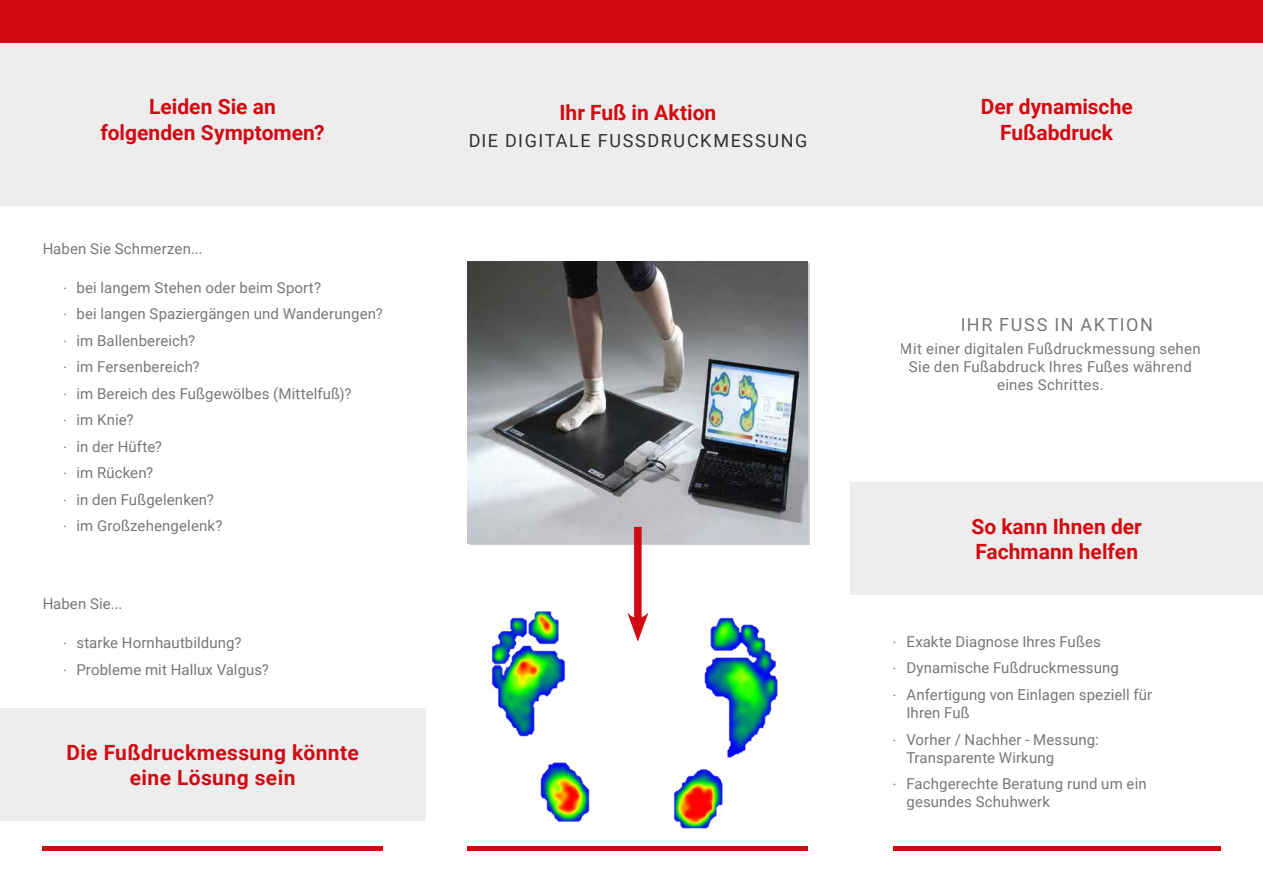
<style>
.page{position:relative;width:1263px;height:893px;background:#fff}
.page>*{position:absolute;margin:0;border:0;box-sizing:border-box;transform-origin:0 0}
.t1{font:700 21px/25.2px "Roboto";letter-spacing:.005em;color:#d20a11;text-align:center}
.t2{font:18px "Roboto";letter-spacing:.09em;color:#000}
.t3{font:15px/26.5px "Roboto";letter-spacing:.01em;color:#000}
</style>
<div class="page">
<div style="left:425px;top:43px;width:425px;height:162px;background:#ededed"></div>
<div style="left:850px;top:33px;width:413px;height:172px;background:#ededed"></div>
<div style="left:850px;top:483px;width:413px;height:112px;background:#ededed"></div>
<div style="left:0;top:33px;width:425px;height:172px;background:#ededed"></div>
<div style="left:0;top:708px;width:425px;height:113px;background:#ededed"></div>
<img style="left:468px;top:262px;width:340px;height:282px">
<div style="left:634px;top:527px;width:8px;height:98px;background:#d20a11"></div>
<img style="left:492px;top:595px;width:286px;height:234px">
<div style="left:0;top:0;width:1263px;height:43px;background:#d20a11"></div>
<hr style="left:43px;top:846px;width:340px;height:4px;background:#d20a11">
<hr style="left:468px;top:846px;width:340px;height:4px;background:#d20a11">
<hr style="left:893px;top:846px;width:327px;height:4px;background:#d20a11">
<h1 class="t1" style="left:100px;top:94px;width:226px">Leiden Sie an folgenden Symptomen?</h1>
<p class="t3" style="left:43px;top:234px;width:162px">Haben Sie Schmerzen...</p>
<p class="t3" style="left:64px;top:274px;width:321px">‧ bei langem Stehen oder beim Sport?<br>‧ bei langen Spaziergängen und Wanderungen? ‧ im Ballenbereich?<br>‧ im Fersenbereich?<br>‧ im Bereich des Fußgewölbes (Mittelfuß)?<br>‧ im Knie?<br>‧ in der Hüfte?<br>‧ im Rücken?<br>‧ in den Fußgelenken?<br>‧ im Großzehengelenk?</p>
<h1 class="t1" style="left:559px;top:99px;width:159px">Ihr Fuß in Aktion</h1>
<h1 class="t1" style="left:981px;top:94px;width:153px">Der dynamische<br>Fußabdruck</h1>
<p class="t2" style="left:468px;top:128px;width:341px">DIE DIGITALE FUSSDRUCKMESSUNG</p>
<p class="t2" style="left:960px;top:312px;width:194px">IHR FUSS IN AKTION</p>
<p class="t3" style="left:900px;top:339px;width:302px;line-height:18px;text-align:center">Mit einer digitalen Fußdruckmessung sehen<br>Sie den Fußabdruck Ihres Fußes während eines Schrittes.</p>
<h1 class="t1" style="left:971px;top:513px;width:172px;text-align:left">So kann Ihnen der<br>Fachmann helfen</h1>
<p class="t3" style="left:42px;top:590px;width:82px">Haben Sie...</p>
<p class="t3" style="left:64px;top:629px;width:207px">‧ starke Hornhautbildung?<br>‧ Probleme mit Hallux Valgus?</p>
<p class="t3" style="left:893px;top:628px;width:261px">‧ Exakte Diagnose Ihres Fußes<br>‧ Dynamische Fußdruckmessung<br>‧ Anfertigung von Einlagen speziell für</p>
<p class="t3" style="left:893px;top:699px;width:207px;text-indent:13px">Ihren Fuß<br>‧ Vorher / Nachher - Messung:</p>
<p class="t3" style="left:893px;top:743px;width:255px;text-indent:13px">Transparente Wirkung<br>‧ Fachgerechte Beratung rund um ein</p>
<p class="t3" style="left:906px;top:788px;width:145px">gesundes Schuhwerk</p>
<h1 class="t1" style="left:66px;top:739px;width:294px">Die Fußdruckmessung könnte eine Lösung sein</h1>
</div>
